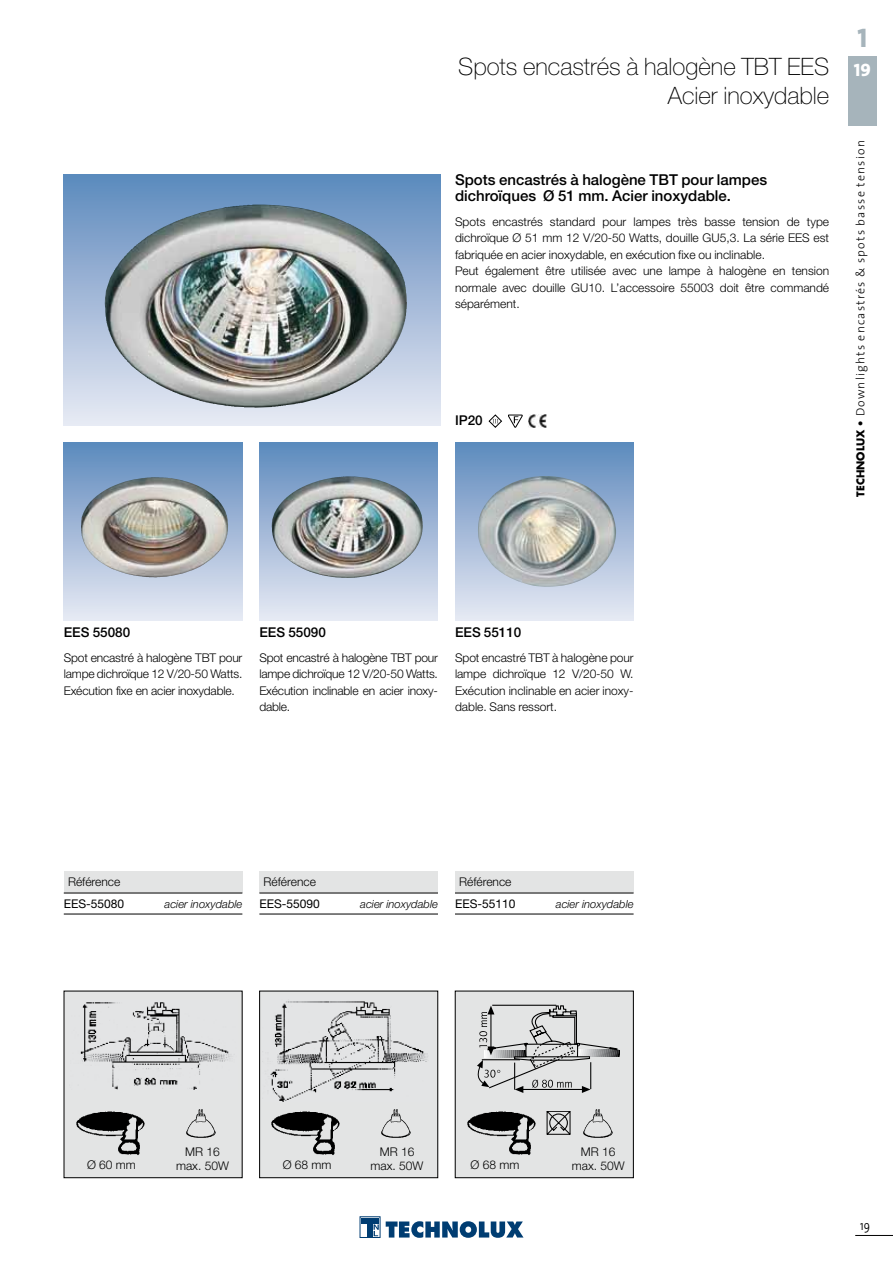
<style>
.page{position:relative;width:893px;height:1263px;background:#fff}
.page>*{position:absolute;margin:0;border:0;box-sizing:border-box;transform-origin:0 0}
.t1{font:27px "The Sans Extra Bold Caps";color:#a6b4bb}
.Normaal{font:100 24px "Helvetica Neue";color:#000}
.Titel{font:500 15px/15.8px "Helvetica Neue";color:#000}
.Titel_1{font:500 13.5px "Helvetica Neue";color:#000}
.Normaal-2{font:500 13.5px "Helvetica Neue";color:#000}
.Normaal-3{font:300 13.5px "The Sans";color:#000;scale:.8 1}
.Tekst{font:300 12px/16.5px "Helvetica Neue";color:#000;text-align:justify}
.Titel_1-2{font:300 12px/16.5px "Helvetica Neue";color:#000;text-align:justify}
.t2{font:300 12px "The Sans";letter-spacing:.1em;color:#000}
.Referentietekst{font:12px "Helvetica Neue";color:#000}
.Referentietekst-2{font:italic 300 11.25px "Helvetica Neue";color:#000}
.s1{font-family:"The Sans Extra Bold Caps";font-weight:400;font-size:18px;color:#fff}
.s2{font-family:"Futura";font-weight:700;font-size:10.5px}
</style>
<div class="page">
<div style="left:848px;top:55px;width:29px;height:70px;background:#a6b4bb"></div>
<img style="left:64px;top:174px;width:376px;height:251px">
<img style="left:104px;top:205px;width:149px;height:143px">
<svg style="left:64px;top:442px;width:178px;height:179px;background:#a5b4c7"></svg>
<img style="left:81px;top:477px;width:70px;height:69px">
<div style="left:64px;top:872px;width:178px;height:21px;background:#e3e4e4"></div>
<hr style="left:64px;top:893px;width:178px;height:1px;background:#000">
<hr style="left:64px;top:914px;width:178px;height:1px;background:#000">
<svg style="left:259px;top:442px;width:179px;height:179px;background:#a2b3c8"></svg>
<img style="left:272px;top:476px;width:74px;height:72px">
<div style="left:259px;top:872px;width:179px;height:21px;background:#e3e4e4"></div>
<hr style="left:259px;top:893px;width:179px;height:1px;background:#000">
<hr style="left:259px;top:914px;width:179px;height:1px;background:#000">
<div style="left:64px;top:991px;width:178px;height:187px;background:#e3e4e4"></div>
<img style="left:80px;top:1002px;width:150px;height:87px">
<div style="left:260px;top:991px;width:178px;height:187px;background:#e3e4e4"></div>
<img style="left:270px;top:1001px;width:158px;height:101px">
<div style="left:259px;top:991px;width:179px;height:187px;border:1px solid #000"></div>
<div style="left:455px;top:872px;width:179px;height:21px;background:#e3e4e4"></div>
<hr style="left:455px;top:893px;width:179px;height:1px;background:#000">
<hr style="left:455px;top:914px;width:179px;height:1px;background:#000">
<div style="left:455px;top:991px;width:178px;height:187px;background:#e3e4e4"></div>
<svg style="left:477px;top:1005px;width:142px;height:88px"></svg>
<div style="left:455px;top:991px;width:179px;height:187px;border:1px solid #000"></div>
<div style="left:455px;top:442px;width:179px;height:179px;background:linear-gradient(to bottom,#5d8abd,#e8e9f4)"></div>
<img style="left:478px;top:476px;width:138px;height:111px">
<svg style="left:489px;top:414px;width:13px;height:14px"></svg>
<svg style="left:508px;top:415px;width:14px;height:12px"></svg>
<img style="left:529px;top:415px;width:17px;height:12px">
<img style="left:76px;top:1111px;width:69px;height:44px">
<img style="left:186px;top:1109px;width:30px;height:29px">
<svg style="left:546px;top:1111px;width:25px;height:24px"></svg>
<svg style="left:547px;top:1111px;width:23px;height:23px"></svg>
<img style="left:271px;top:1111px;width:69px;height:44px">
<img style="left:381px;top:1109px;width:30px;height:29px">
<img style="left:467px;top:1111px;width:69px;height:44px">
<img style="left:583px;top:1109px;width:30px;height:29px">
<svg style="left:386px;top:1221px;width:137px;height:17px"></svg>
<div style="left:360px;top:1216px;width:20px;height:22px;border:1px solid #003d72"></div>
<svg style="left:361px;top:1218px;width:5px;height:5px"></svg>
<div style="left:367px;top:1218px;width:6px;height:18px;background:#003d72"></div>
<svg style="left:373px;top:1218px;width:6px;height:18px"></svg>
<hr style="left:855px;top:1235px;width:38px;height:1px;background:#000">
<h1 class="t1" style="left:857px;top:15px;width:11px">1</h1>
<p class="Normaal" style="left:458px;top:54px;width:414px">Spots encastrés à halogène TBT EES <span class="s1">19</span></p>
<p class="Normaal" style="left:668px;top:82px;width:163px">Acier inoxydable</p>
<p class="Titel" style="left:455px;top:172px;width:314px">Spots encastrés à halogène TBT pour lampes dichroïques Ø 51 mm. Acier inoxydable.</p>
<p class="Tekst" style="left:455px;top:213px;width:376px">Spots encastrés standard pour lampes très basse tension de type dichroïque Ø 51 mm 12 V/20-50 Watts, douille GU5,3. La série EES est fabriquée en acier inoxydable, en exécution fixe ou inclinable.</p>
<p class="Tekst" style="left:455px;top:263px;width:376px">Peut également être utilisée avec une lampe à halogène en tension normale avec douille GU10. L’accessoire 55003 doit être commandé séparément.</p>
<p class="Normaal-2" style="left:455px;top:412px;width:29px">IP20</p>
<p class="t2" style="left:850px;top:497px;width:358px;rotate:-90deg"><span class="s2">TECHNOLUX •</span> Downlights encastrés &amp; spots basse tension</p>
<p class="Titel_1" style="left:64px;top:624px;width:68px">EES 55080</p>
<p class="Tekst" style="left:64px;top:649px;width:180px">Spot encastré à halogène TBT pour lampe dichroïque 12 V/20-50 Watts.<br>Exécution fixe en acier inoxydable.</p>
<p class="Titel_1" style="left:259px;top:624px;width:68px">EES 55090</p>
<p class="Tekst" style="left:259px;top:649px;width:180px;text-align:left">Spot encastré à halogène TBT pour lampe dichroïque 12 V/20-50 Watts.<br>Exécution inclinable en acier inoxy&shy;dable.</p>
<p class="Titel_1" style="left:455px;top:624px;width:68px">EES 55110</p>
<p class="Titel_1-2" style="left:455px;top:649px;width:180px">Spot encastré TBT à halogène pour lampe dichroïque 12 V/20-50 W.<br>Exécution inclinable en acier inoxy&shy;dable. Sans ressort.</p>
<p class="Tekst" style="left:68px;top:873px;width:54px">Référence</p>
<p class="Referentietekst" style="left:64px;top:896px;width:62px">EES-55080</p>
<p class="Referentietekst-2" style="left:165px;top:897px;width:79px">acier inoxydable</p>
<p class="Tekst" style="left:264px;top:873px;width:54px">Référence</p>
<p class="Referentietekst" style="left:259px;top:896px;width:62px">EES-55090</p>
<p class="Referentietekst-2" style="left:360px;top:897px;width:79px">acier inoxydable</p>
<p class="Tekst" style="left:459px;top:873px;width:54px">Référence</p>
<p class="Referentietekst" style="left:455px;top:896px;width:62px">EES-55110</p>
<p class="Referentietekst-2" style="left:556px;top:897px;width:79px">acier inoxydable</p>
<p class="Tekst" style="left:87px;top:1157px;width:50px">Ø 60 mm</p>
<p class="Tekst" style="left:185px;top:1144px;width:36px">MR 16</p>
<p class="Tekst" style="left:176px;top:1157px;width:54px">max. 50W</p>
<p class="Tekst" style="left:283px;top:1157px;width:50px">Ø 68 mm</p>
<p class="Tekst" style="left:380px;top:1144px;width:36px">MR 16</p>
<p class="Tekst" style="left:371px;top:1157px;width:54px">max. 50W</p>
<p class="Tekst" style="left:470px;top:1157px;width:50px">Ø 68 mm</p>
<p class="Tekst" style="left:581px;top:1144px;width:36px">MR 16</p>
<p class="Tekst" style="left:572px;top:1157px;width:54px">max. 50W</p>
<p class="Normaal-3" style="left:860px;top:1214px;width:14px">19</p>
</div>
